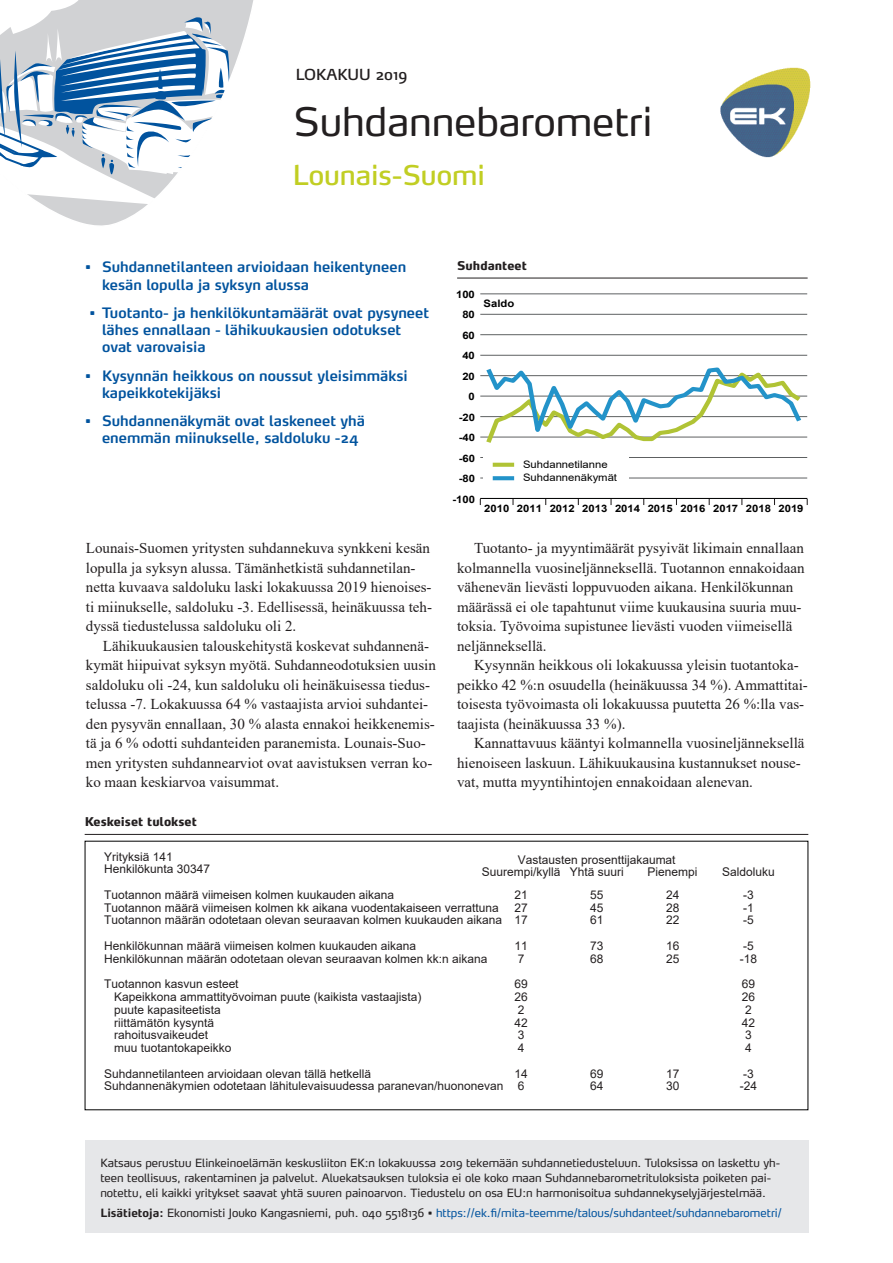
<style>
.page{position:relative;width:893px;height:1263px;background:#fff}
.page>*{position:absolute;margin:0;border:0;box-sizing:border-box;transform-origin:0 0}
.t1{font:39px "Max";color:#231f20}
.OTS_-_lääni{font:27px "Max";color:#c1ce23}
.Leipä_2_sisennys{font:15px/19.5px "Times New Roman";color:#231f20}
.Leipä{font:15px/19.5px "Times New Roman";color:#231f20}
.t2{font:15px "Max";color:#231f20}
.Ingressi_bullet{font:600 14.25px/17px "Max";color:#01539e}
.t3{font:12px/12px "Arial";color:#231f20}
.Kuvateksti_viiva_all{font:800 12px "Max";color:#231f20}
.t4{font:11.25px/15px "Max";color:#231f20}
.t5{font:11.25px "Max";color:#01539e}
.t6{font:700 10.2px "Arial";color:#000001;scale:1.1 1}
.t7{font:10.2px/13.5px "Arial";color:#000001;scale:1.1 1}
.s1{font-weight:700;color:#231f20}
.s2{color:#231f20}
</style>
<div class="page">
<div style="left:85px;top:1141px;width:723px;height:92px;background:#e6e7e9"></div>
<img style="left:720px;top:67px;width:91px;height:91px">
<svg style="left:0;top:0;width:254px;height:226px"></svg>
<hr style="left:480px;top:478px;width:327px;height:1px;background:#56595a">
<hr style="left:480px;top:457px;width:327px;height:1px;background:#56595a">
<hr style="left:480px;top:437px;width:327px;height:1px;background:#56595a">
<hr style="left:480px;top:416px;width:327px;height:1px;background:#56595a">
<hr style="left:480px;top:396px;width:327px;height:1px;background:#56595a">
<hr style="left:480px;top:375px;width:327px;height:1px;background:#56595a">
<hr style="left:480px;top:355px;width:327px;height:1px;background:#56595a">
<hr style="left:480px;top:334px;width:327px;height:1px;background:#56595a">
<hr style="left:480px;top:314px;width:327px;height:1px;background:#56595a">
<hr style="left:480px;top:294px;width:327px;height:1px;background:#56595a">
<hr style="left:480px;top:498px;width:327px;height:1px;background:#000001">
<svg style="left:483px;top:367px;width:322px;height:76px"></svg>
<div style="left:484px;top:455px;width:145px;height:31px;background:#fff"></div>
<svg style="left:493px;top:463px;width:21px;height:4px"></svg>
<svg style="left:493px;top:476px;width:21px;height:4px"></svg>
<hr style="left:85px;top:834px;width:723px;height:1px;background:#231f20">
<hr style="left:457px;top:278px;width:351px;height:1px;background:#231f20">
<p class="t2" style="left:296px;top:65px;width:113px">LOKAKUU 2019</p>
<h1 class="t1" style="left:294px;top:97px;width:360px">Suhdannebarometri</h1>
<p class="OTS_-_lääni" style="left:293px;top:158px;width:194px">Lounais-Suomi</p>
<p class="Ingressi_bullet" style="left:102px;top:258px;width:306px;text-indent:-17px">• Suhdannetilanteen arvioidaan heikentyneen kesän lopulla ja syksyn alussa</p>
<p class="Ingressi_bullet" style="left:102px;top:304px;width:329px;text-indent:-13px">• Tuotanto- ja henkilökuntamäärät ovat pysyneet lähes ennallaan - lähikuukausien odotukset ovat varovaisia</p>
<p class="Ingressi_bullet" style="left:102px;top:367px;width:307px;text-indent:-17px">• Kysynnän heikkous on noussut yleisimmäksi kapeikkotekijäksi</p>
<p class="Ingressi_bullet" style="left:102px;top:412px;width:264px;text-indent:-17px">• Suhdannenäkymät ovat laskeneet yhä enemmän miinukselle, saldoluku -24</p>
<p class="Leipä" style="left:86px;top:538px;width:348px">Lounais-Suomen yritysten suhdannekuva synkkeni kesän lopulla ja syksyn alussa. Tämänhetkistä suhdannetilan&shy;netta kuvaava saldoluku laski lokakuussa 2019 hienoises&shy;ti miinukselle, saldoluku -3. Edellisessä, heinäkuussa teh&shy;dyssä tiedustelussa saldoluku oli 2.</p>
<p class="Leipä_2_sisennys" style="left:86px;top:635px;width:352px;text-indent:17px">Lähikuukausien talouskehitystä koskevat suhdannenä&shy;kymät hiipuivat syksyn myötä. Suhdanneodotuksien uusin saldoluku oli -24, kun saldoluku oli heinäkuisessa tiedus&shy;telussa -7. Lokakuussa 64 % vastaajista arvioi suhdantei&shy;den pysyvän ennallaan, 30 % alasta ennakoi heikkenemis&shy;tä ja 6 % odotti suhdanteiden paranemista. Lounais-Suo&shy;men yritysten suhdannearviot ovat aavistuksen verran ko&shy;ko maan keskiarvoa vaisummat.</p>
<p class="Kuvateksti_viiva_all" style="left:85px;top:814px;width:114px">Keskeiset tulokset</p>
<p class="Kuvateksti_viiva_all" style="left:457px;top:258px;width:71px">Suhdanteet</p>
<p class="t6" style="left:456px;top:287px;width:19px">100</p>
<p class="t6" style="left:462px;top:308px;width:13px">80</p>
<p class="t6" style="left:462px;top:328px;width:13px">60</p>
<p class="t6" style="left:462px;top:348px;width:13px">40</p>
<p class="t6" style="left:462px;top:369px;width:13px">20</p>
<p class="t6" style="left:469px;top:389px;width:7px">0</p>
<p class="t6" style="left:459px;top:410px;width:16px">-20</p>
<p class="t6" style="left:459px;top:430px;width:16px">-40</p>
<p class="t6" style="left:459px;top:451px;width:16px">-60</p>
<p class="t6" style="left:459px;top:471px;width:16px">-80</p>
<p class="t6" style="left:452px;top:492px;width:22px">-100</p>
<p class="t6" style="left:484px;top:296px;width:29px">Saldo</p>
<p class="t7" style="left:523px;top:457px;width:87px">Suhdannetilanne<br>Suhdannenäkymät</p>
<p class="t6" style="left:484px;top:501px;width:292px">2010 2011 2012 2013 2014 2015 2016 2017 2018 2019</p>
<p class="Leipä_2_sisennys" style="left:457px;top:538px;width:349px;text-indent:17px">Tuotanto- ja myyntimäärät pysyivät likimain ennallaan kolmannella vuosineljänneksellä. Tuotannon ennakoidaan vähenevän lievästi loppuvuoden aikana. Henkilökunnan määrässä ei ole tapahtunut viime kuukausina suuria muu&shy;toksia. Työvoima supistunee lievästi vuoden viimeisellä neljänneksellä.</p>
<p class="Leipä_2_sisennys" style="left:457px;top:655px;width:352px;text-indent:17px">Kysynnän heikkous oli lokakuussa yleisin tuotantoka&shy;peikko 42 %:n osuudella (heinäkuussa 34 %). Ammattitai&shy;toisesta työvoimasta oli lokakuussa puutetta 26 %:lla vas&shy;taajista (heinäkuussa 33 %).</p>
<p class="Leipä_2_sisennys" style="left:457px;top:733px;width:349px;text-indent:17px">Kannattavuus kääntyi kolmannella vuosineljänneksellä hienoiseen laskuun. Lähikuukausina kustannukset nouse&shy;vat, mutta myyntihintojen ennakoidaan alenevan.</p>
<p class="t3" style="left:104px;top:850px;width:70px">Yrityksiä 141</p>
<p class="t3" style="left:482px;top:853px;width:195px;text-indent:36px">Vastausten prosenttijakaumat<br>Suurempi/kyllä Yhtä suuri</p>
<p class="t3" style="left:104px;top:863px;width:107px">Henkilökunta 30347</p>
<p class="t3" style="left:648px;top:865px;width:51px">Pienempi</p>
<p class="t3" style="left:722px;top:865px;width:54px">Saldoluku</p>
<p class="t3" style="left:104px;top:888px;width:291px">Tuotannon määrä viimeisen kolmen kuukauden aikana</p>
<p class="t3" style="left:514px;top:888px;width:15px">21</p>
<p class="t3" style="left:590px;top:888px;width:15px">55</p>
<p class="t3" style="left:666px;top:888px;width:15px">24</p>
<p class="t3" style="left:743px;top:888px;width:12px">-3</p>
<p class="t3" style="left:104px;top:901px;width:396px">Tuotannon määrä viimeisen kolmen kk aikana vuodentakaiseen verrattuna</p>
<p class="t3" style="left:514px;top:901px;width:15px">27</p>
<p class="t3" style="left:590px;top:901px;width:15px">45</p>
<p class="t3" style="left:666px;top:901px;width:15px">28</p>
<p class="t3" style="left:743px;top:901px;width:12px">-1</p>
<p class="t3" style="left:104px;top:914px;width:425px">Tuotannon määrän odotetaan olevan seuraavan kolmen kuukauden aikana 17</p>
<p class="t3" style="left:590px;top:914px;width:15px">61</p>
<p class="t3" style="left:666px;top:914px;width:15px">22</p>
<p class="t3" style="left:743px;top:914px;width:12px">-5</p>
<p class="t3" style="left:104px;top:940px;width:313px">Henkilökunnan määrä viimeisen kolmen kuukauden aikana</p>
<p class="t3" style="left:514px;top:940px;width:15px">11</p>
<p class="t3" style="left:590px;top:940px;width:15px">73</p>
<p class="t3" style="left:666px;top:940px;width:15px">16</p>
<p class="t3" style="left:743px;top:940px;width:12px">-5</p>
<p class="t3" style="left:104px;top:952px;width:385px">Henkilökunnan määrän odotetaan olevan seuraavan kolmen kk:n aikana</p>
<p class="t3" style="left:518px;top:952px;width:8px">7</p>
<p class="t3" style="left:590px;top:952px;width:15px">68</p>
<p class="t3" style="left:666px;top:952px;width:15px">25</p>
<p class="t3" style="left:740px;top:952px;width:19px">-18</p>
<p class="t3" style="left:104px;top:978px;width:136px">Tuotannon kasvun esteet</p>
<p class="t3" style="left:514px;top:978px;width:15px">69</p>
<p class="t3" style="left:742px;top:978px;width:15px">69</p>
<p class="t3" style="left:114px;top:991px;width:309px">Kapeikkona ammattityövoiman puute (kaikista vastaajista)</p>
<p class="t3" style="left:514px;top:991px;width:15px">26</p>
<p class="t3" style="left:742px;top:991px;width:15px">26</p>
<p class="t3" style="left:114px;top:1003px;width:108px">puute kapasiteetista</p>
<p class="t3" style="left:518px;top:1003px;width:8px">2</p>
<p class="t3" style="left:745px;top:1003px;width:8px">2</p>
<p class="t3" style="left:114px;top:1016px;width:101px">riittämätön kysyntä</p>
<p class="t3" style="left:514px;top:1016px;width:15px">42</p>
<p class="t3" style="left:742px;top:1016px;width:15px">42</p>
<p class="t3" style="left:114px;top:1029px;width:95px">rahoitusvaikeudet</p>
<p class="t3" style="left:518px;top:1029px;width:8px">3</p>
<p class="t3" style="left:745px;top:1029px;width:8px">3</p>
<p class="t3" style="left:114px;top:1042px;width:119px">muu tuotantokapeikko</p>
<p class="t3" style="left:518px;top:1042px;width:8px">4</p>
<p class="t3" style="left:745px;top:1042px;width:8px">4</p>
<p class="t3" style="left:104px;top:1067px;width:268px">Suhdannetilanteen arvioidaan olevan tällä hetkellä</p>
<p class="t3" style="left:514px;top:1067px;width:15px">14</p>
<p class="t3" style="left:590px;top:1067px;width:15px">69</p>
<p class="t3" style="left:666px;top:1067px;width:15px">17</p>
<p class="t3" style="left:743px;top:1067px;width:12px">-3</p>
<p class="t3" style="left:104px;top:1080px;width:422px">Suhdannenäkymien odotetaan lähitulevaisuudessa paranevan/huononevan 6</p>
<p class="t3" style="left:590px;top:1080px;width:15px">64</p>
<p class="t3" style="left:666px;top:1080px;width:15px">30</p>
<p class="t3" style="left:740px;top:1080px;width:19px">-24</p>
<p class="t4" style="left:100px;top:1155px;width:681px">Katsaus perustuu Elinkeinoelämän keskusliiton EK:n lokakuussa 2019 tekemään suhdannetiedusteluun. Tuloksissa on laskettu yh&shy;teen teollisuus, rakentaminen ja palvelut. Aluekatsauksen tuloksia ei ole koko maan Suhdannebarometrituloksista poiketen pai&shy;notettu, eli kaikki yritykset saavat yhtä suuren painoarvon. Tiedustelu on osa EU:n harmonisoitua suhdannekyselyjärjestelmää.</p>
<p class="t5" style="left:100px;top:1205px;width:683px"><span class="s1">Lisätietoja:</span> <span class="s2">Ekonomisti Jouko Kangasniemi, puh. 040 5518136 •</span> https://ek.fi/mita-teemme/talous/suhdanteet/suhdannebarometri/</p>
</div>
